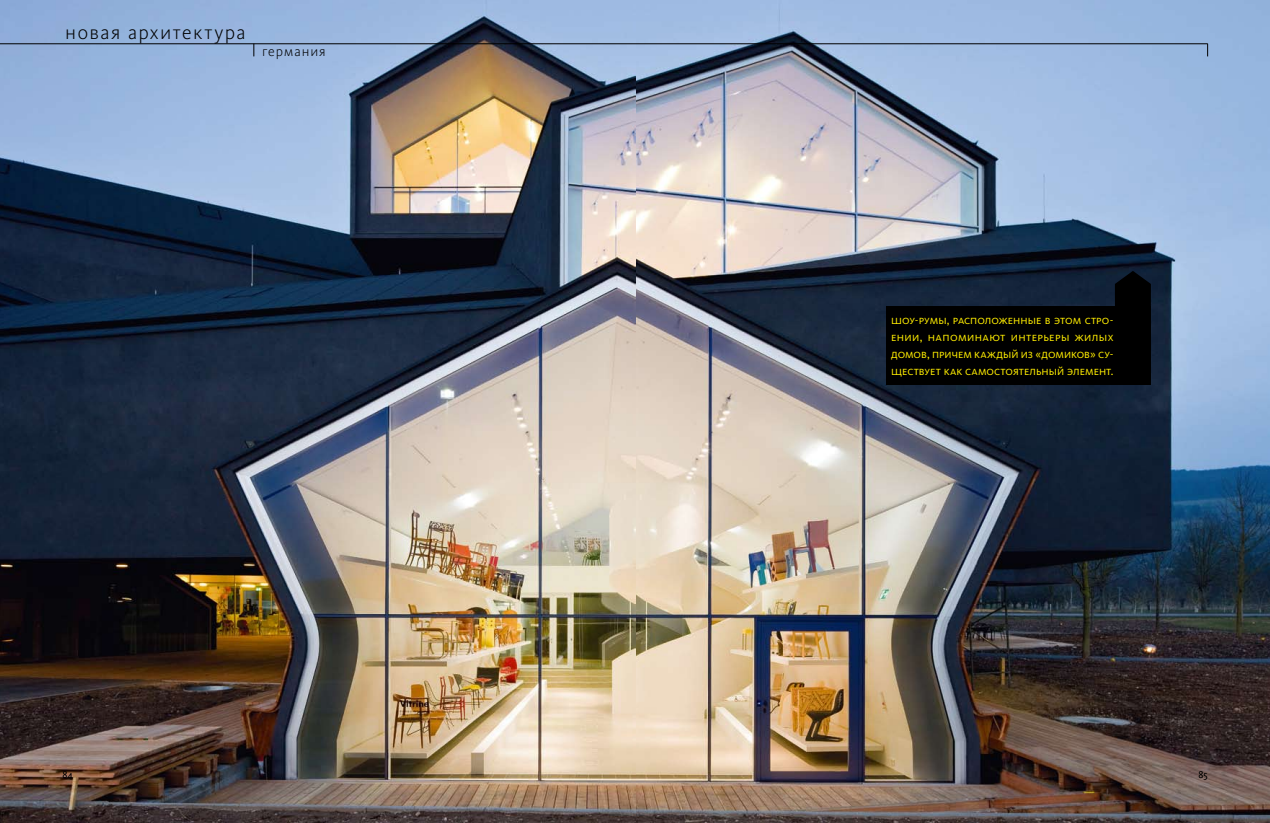
<style>
.page{position:relative;width:1270px;height:823px;background:#fff}
.page>*{position:absolute;margin:0;border:0;box-sizing:border-box;transform-origin:0 0}
.t1{font:300 20px "Kievit CY";letter-spacing:.07em;color:#000}
.t2{font:300 14px "Kievit CY";letter-spacing:.07em;color:#000}
.t3{font:12px/17px "Kievit CY Regular SC";color:#fe0;text-align:justify}
.t4{font:300 10px "Kievit CY";color:#000}
</style>
<div class="page">
<img style="left:0;top:0;width:1270px;height:822px">
<svg style="left:1115px;top:271px;width:36px;height:35px"></svg>
<div style="left:887px;top:306px;width:264px;height:78px;background:#000"></div>
<hr style="left:0;top:44px;width:1208px;height:1px;background:#000">
<svg style="left:1207px;top:44px;width:1px;height:12px"></svg>
<svg style="left:254px;top:44px;width:1px;height:12px"></svg>
<h1 class="t1" style="left:65px;top:22px;width:80px">витрина</h1>
<h1 class="t1" style="left:65px;top:22px;width:182px">новая архитектура</h1>
<p class="t2" style="left:262px;top:44px;width:65px">германия</p>
<p class="t3" style="left:891px;top:312px;width:224px">шоу-румы, расположенные в этом стро&shy;ении, напоминают интерьеры жилых домов, причем каждый из «домиков» су&shy;ществует как самостоятельный элемент.</p>
<p class="t4" style="left:62px;top:768px;width:12px">84</p>
<p class="t4" style="left:1199px;top:768px;width:11px">85</p>
</div>
